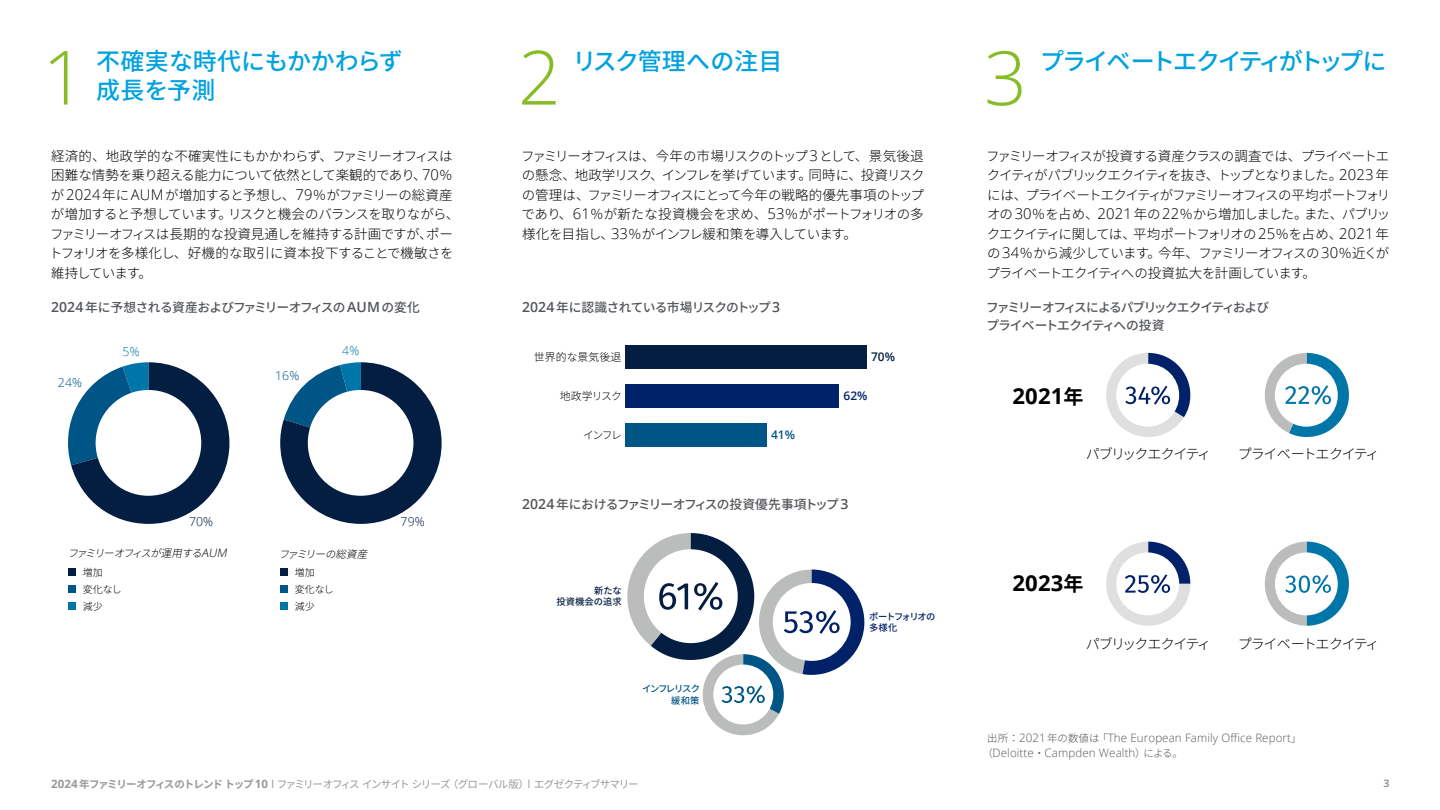
<style>
.page{position:relative;width:1440px;height:810px;background:#fff}
.page>*{position:absolute;margin:0;border:0;box-sizing:border-box;transform-origin:0 0}
.t1{font:300 75px "Open Sans";color:#86bc25}
.t2{font:500 24px "Noto Sans JP";letter-spacing:-.1em;color:#00a2e0}
.t3{font:500 24px "Noto Sans JP";letter-spacing:-.005em;color:#00a2e0}
.t4{font:500 24px "Noto Sans JP";color:#00a2e0}
.t5{font:500 24px "Noto Sans JP";letter-spacing:-.04em;color:#00a2e0}
.t6{font:700 22.05px "Open Sans";letter-spacing:.01em;color:#000}
.t7{font:300 14.1px "Noto Sans JP";letter-spacing:-.1em;color:#000}
.t8{font:300 14.1px "Noto Sans JP";letter-spacing:-.12em;color:#000}
.t9{font:300 13.5px/19.5px "Noto Sans JP";letter-spacing:-.045em;color:#000;text-align:justify}
.t10{font:500 12.75px "Noto Sans JP";letter-spacing:-.055em;color:#53565a}
.t11{font:500 12.75px/18px "Noto Sans JP";letter-spacing:-.1em;color:#53565a}
.t12{font:500 12.75px "Noto Sans JP";letter-spacing:-.075em;color:#53565a}
.t13{font:300 12.3px "Open Sans";color:#005587}
.t14{font:300 12.3px "Open Sans";color:#041e42}
.t15{font:300 12.3px "Open Sans";color:#0076a8}
.t16{font:600 12px "Open Sans";color:#041e42}
.t17{font:600 12px "Open Sans";color:#012169}
.t18{font:600 12px "Open Sans";color:#005587}
.t19{font:300 11.55px/15px "Open Sans";letter-spacing:.01em;color:#53565a}
.t20{font:300 10.8px "Noto Sans JP";letter-spacing:.01em;color:#000}
.t21{font:10.5px "Noto Sans JP";letter-spacing:-.095em;color:#97999b}
.t22{font:italic 300 10.5px "Noto Sans JP";color:#000}
.t23{font:700 10.5px "Open Sans";color:#97999b}
.t24{font:300 9.9px/16.8px "Noto Sans JP";letter-spacing:.01em;color:#000}
.t25{font:500 9.3px/11.1px "Noto Sans JP";letter-spacing:-.115em;color:#012169}
.t26{font:500 9.3px/11.1px "Noto Sans JP";color:#041e42;text-align:right}
.t27{font:500 9.3px/11.1px "Noto Sans JP";letter-spacing:-.125em;color:#005587;text-align:right}
.s1{font-family:"Open Sans";font-size:14.85px}
.s2{font-family:"Open Sans";font-weight:600;font-size:14.1px}
.s3{font-family:"Open Sans";font-size:11.7px}
.s4{font-family:"Noto Sans JP";font-size:20.1px}
.s5{font-family:"Noto Sans JP";font-size:10.5px}
.s6{font-family:"Open Sans";font-weight:700;font-size:11.55px}
.s7{font-weight:700}
.s8{font-family:"Open Sans";font-size:11.55px}
</style>
<div class="page">
<svg style="left:68px;top:362px;width:161px;height:162px"></svg>
<div style="left:96px;top:390px;width:105px;height:106px;background:#fff;border-radius:50%"></div>
<div style="left:69px;top:569px;width:7px;height:7px;background:#041e42"></div>
<div style="left:69px;top:586px;width:7px;height:7px;background:#005587"></div>
<div style="left:69px;top:602px;width:7px;height:8px;background:#0076a8"></div>
<div style="left:281px;top:569px;width:7px;height:7px;background:#041e42"></div>
<div style="left:281px;top:586px;width:7px;height:7px;background:#005587"></div>
<div style="left:281px;top:602px;width:7px;height:8px;background:#0076a8"></div>
<svg style="left:280px;top:362px;width:162px;height:162px"></svg>
<div style="left:308px;top:390px;width:105px;height:106px;background:#fff;border-radius:50%"></div>
<div style="left:625px;top:345px;width:241px;height:24px;background:#041e42"></div>
<div style="left:625px;top:384px;width:214px;height:23px;background:#012169"></div>
<div style="left:625px;top:423px;width:141px;height:23px;background:#005587"></div>
<svg style="left:627px;top:533px;width:237px;height:203px"></svg>
<svg style="left:1106px;top:353px;width:84px;height:84px"></svg>
<svg style="left:1106px;top:542px;width:84px;height:84px"></svg>
<svg style="left:1265px;top:542px;width:84px;height:84px"></svg>
<svg style="left:1264px;top:353px;width:85px;height:84px"></svg>
<h2 class="t3" style="left:96px;top:48px;width:308px">不確実な時代にもかかわらず</h2>
<h2 class="t4" style="left:572px;top:48px;width:211px">リスク管理への注目</h2>
<h2 class="t2" style="left:1040px;top:48px;width:348px">プライベートエクイティがトップに</h2>
<h2 class="t5" style="left:96px;top:77px;width:121px">成長を予測</h2>
<h1 class="t1" style="left:43px;top:26px;width:44px">1</h1>
<h1 class="t1" style="left:518px;top:26px;width:44px">2</h1>
<h1 class="t1" style="left:984px;top:27px;width:44px">3</h1>
<p class="t9" style="left:49px;top:146px;width:412px;text-align:left">経済的、地政学的な不確実性にもかかわらず、ファミリーオフィスは困難な情勢を乗り超える能力について依然として楽観的であり、<span class="s1">70</span>％が<span class="s1">2024</span>年に<span class="s1">AUM</span>が増加すると予想し、<span class="s1">79</span>％がファミリーの総資産が増加すると予想しています。リスクと機会のバランスを取りながら、ファミリーオフィスは長期的な投資見通しを維持する計画ですが、ポートフォリオを多様化し、好機的な取引に資本投下することで機敏さを維持しています。</p>
<p class="t9" style="left:521px;top:146px;width:405px">ファミリーオフィスは、今年の市場リスクのトップ<span class="s1">3</span> として、景気後退の懸念、地政学リスク、インフレを挙げています。同時に、投資リスクの管理は、ファミリーオフィスにとって今年の戦略的優先事項のトップであり、<span class="s1">61</span>％が新たな投資機会を求め、<span class="s1">53</span>％がポートフォリオの多様化を目指し、<span class="s1">33</span>％がインフレ緩和策を導入しています。</p>
<p class="t10" style="left:51px;top:300px;width:370px"><span class="s2">2024</span>年に予想される資産およびファミリーオフィスの<span class="s2">AUM</span>の変化</p>
<p class="t12" style="left:522px;top:300px;width:260px"><span class="s2">2024</span> 年に認識されている市場リスクのトップ <span class="s2">3</span></p>
<p class="t13" style="left:58px;top:374px;width:26px">24%</p>
<p class="t15" style="left:123px;top:343px;width:19px">5%</p>
<p class="t13" style="left:275px;top:367px;width:26px">16%</p>
<p class="t15" style="left:342px;top:342px;width:19px">4%</p>
<p class="t20" style="left:534px;top:351px;width:89px">世界的な景気後退</p>
<p class="t20" style="left:560px;top:390px;width:64px">地政学リスク</p>
<p class="t20" style="left:583px;top:429px;width:40px">インフレ</p>
<p class="t18" style="left:771px;top:426px;width:26px">41%</p>
<p class="t16" style="left:871px;top:348px;width:26px">70%</p>
<p class="t17" style="left:843px;top:387px;width:26px">62%</p>
<p class="t14" style="left:189px;top:513px;width:26px">70%</p>
<p class="t14" style="left:401px;top:513px;width:26px">79%</p>
<p class="t22" style="left:68px;top:547px;width:163px">ファミリーオフィスが運用する<span class="s3">AU M</span></p>
<p class="t22" style="left:279px;top:549px;width:95px">ファミリーの総資産</p>
<p class="t24" style="left:83px;top:581px;width:41px">変化なし減少</p>
<p class="t24" style="left:83px;top:564px;width:21px">増加</p>
<p class="t24" style="left:295px;top:564px;width:41px">増加<br>変化なし減少</p>
<p class="t10" style="left:522px;top:497px;width:328px"><span class="s2">2024</span> 年におけるファミリーオフィスの投資優先事項トップ<span class="s2">3</span></p>
<p class="t26" style="left:556px;top:585px;width:67px">新たな<br>投資機会の追求</p>
<p class="t27" style="left:642px;top:684px;width:60px">インフレリスク緩和策</p>
<p class="t25" style="left:869px;top:611px;width:68px">ポートフォリオの多様化</p>
<p class="t9" style="left:986px;top:146px;width:406px">ファミリーオフィスが投資する資産クラスの調査では、プライベートエクイティがパブリックエクイティを抜き、トップとなりました。<span class="s1">2023</span> 年には、プライベートエクイティがファミリーオフィスの平均ポートフォリオの<span class="s1">30</span>％を占め、<span class="s1">2021</span>年の<span class="s1">22</span>％から増加しました。また、パブリックエクイティに関しては、平均ポートフォリオの <span class="s1">25</span>％を占め、<span class="s1">2021</span> 年の <span class="s1">34</span>％から減少しています。今年、ファミリーオフィスの <span class="s1">30</span>％近くがプライベートエクイティへの投資拡大を計画しています。</p>
<p class="t11" style="left:986px;top:299px;width:284px">ファミリーオフィスによるパブリックエクイティおよびプライベートエクイティへの投資</p>
<h3 class="t6" style="left:1012px;top:380px;width:73px">2021<span class="s4">年</span></h3>
<p class="t8" style="left:1086px;top:446px;width:127px">パブリックエクイティ</p>
<p class="t7" style="left:1238px;top:446px;width:143px">プライベートエクイティ</p>
<h3 class="t6" style="left:1012px;top:567px;width:73px">2023<span class="s4">年</span></h3>
<p class="t8" style="left:1086px;top:636px;width:127px">パブリックエクイティ</p>
<p class="t7" style="left:1238px;top:636px;width:143px">プライベートエクイティ</p>
<p class="t19" style="left:982px;top:730px;width:321px;text-indent:5px"><span class="s5">出所：</span>2021<span class="s5">年の数値は「</span>The European Family Office Report<span class="s5">」（</span>Deloitte<span class="s5">・</span>Campden Wealth<span class="s5">）による。</span></p>
<p class="t21" style="left:51px;top:778px;width:589px"><span class="s6">2024</span> <span class="s7">年ファミリーオフィスのトレンドトップ</span> <span class="s6">10</span> <span class="s8">I</span> ファミリーオフィスインサイトシリーズ（グローバル版）<span class="s8">I</span> エグゼクティブサマリー</p>
<p class="t23" style="left:1383px;top:776px;width:7px">3</p>
</div>
